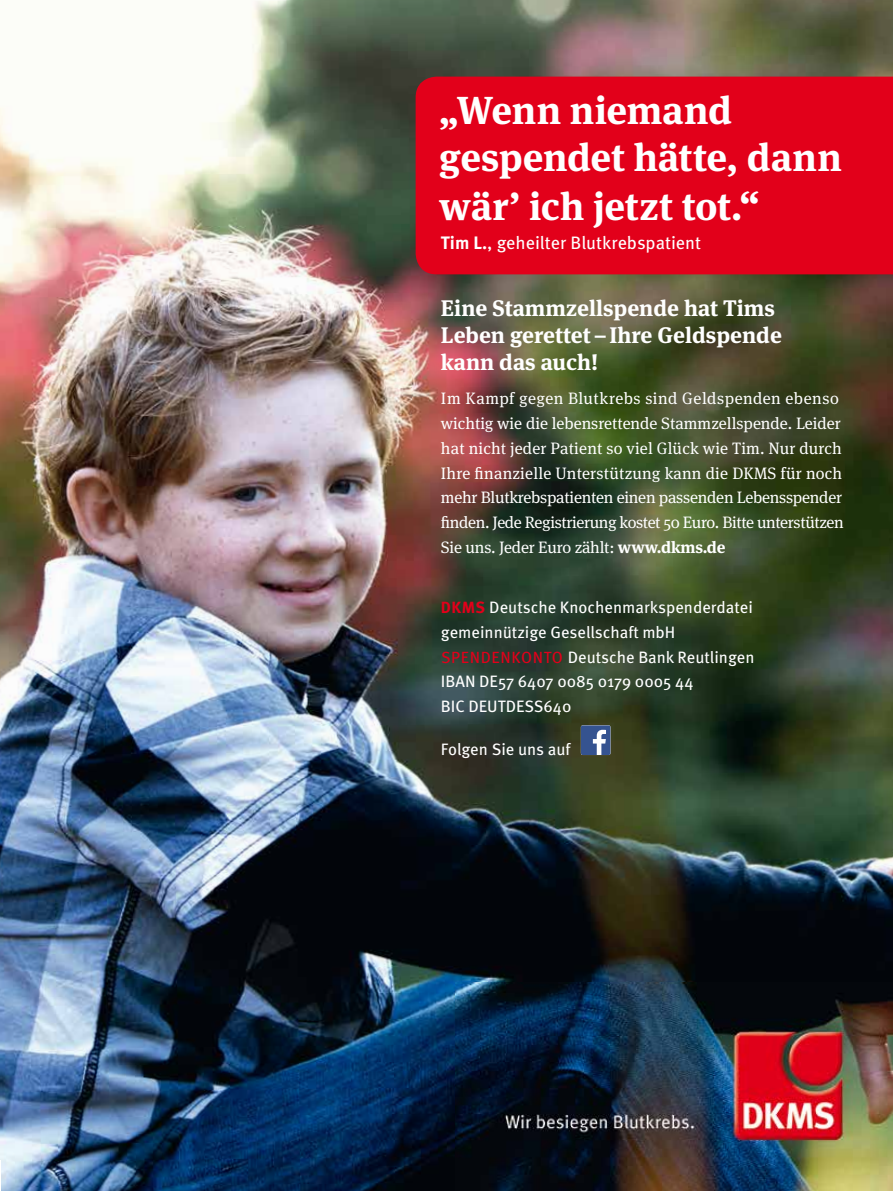
<style>
.page{position:relative;width:893px;height:1191px;background:#fff}
.page>*{position:absolute;margin:0;border:0;box-sizing:border-box;transform-origin:0 0}
.t1{font:700 39px/47.7px "Meta Serif OT";color:#fff}
.t2{font:700 22.5px/27px "Meta Serif OT";color:#fff}
.t3{font:18px "Meta OT";color:#fff}
.t4{font:16.5px "Meta Serif OT";color:#fff}
.t5{font:16.5px/24.8px "Meta OT";color:#fff}
.t6{font:16.5px "Meta Serif OT";letter-spacing:-.02em;color:#fff}
.t7{font:16.5px "Meta Serif OT";letter-spacing:.03em;color:#fff}
.s1{font-size:40.5px}
.s2{font-weight:700}
.s3{font-weight:700;font-size:16.2px;color:#e2001a}
.s4{font-size:16.2px;color:#e2001a}
</style>
<div class="page">
<img style="left:0;top:0;width:893px;height:1191px">
<img style="left:456px;top:982px;width:437px;height:209px">
<div style="left:416px;top:77px;width:477px;height:197px;background:#e2001a"></div>
<svg style="left:581px;top:725px;width:30px;height:30px"></svg>
<svg style="left:475px;top:466px;width:8px;height:12px"></svg>
<svg style="left:441px;top:516px;width:9px;height:12px"></svg>
<h1 class="t1" style="left:439px;top:87px;width:404px">„Wenn niemand gespendet hätte, dann wärʼ ich jetzt tot.<span class="s1">“</span></h1>
<p class="t3" style="left:441px;top:232px;width:262px"><span class="s2">Tim L.</span>, geheilter Blutkrebspatient</p>
<h2 class="t2" style="left:441px;top:294px;width:342px">Eine Stammzellspende hat Tims<br>Leben gerettet – Ihre Geldspende kann das auch!</h2>
<p class="t7" style="left:441px;top:388px;width:399px">Im Kampf gegen Blutkrebs sind Geldspenden ebenso</p>
<p class="t4" style="left:441px;top:413px;width:401px">wichtig wie die lebensrettende Stammzellspende. Leider</p>
<p class="t4" style="left:441px;top:438px;width:402px">hat nicht jeder Patient so viel Glück wie Tim. Nur durch</p>
<p class="t4" style="left:441px;top:462px;width:403px">Ihre nanzielle Unterstützung kann die DKMS für noch</p>
<p class="t4" style="left:441px;top:487px;width:403px">mehr Blutkrebspatienten einen passenden Lebensspender</p>
<p class="t6" style="left:450px;top:512px;width:395px">nden. Jede Registrierung kostet 50 Euro. Bitte unterstützen</p>
<p class="t4" style="left:441px;top:537px;width:286px">Sie uns. Jeder Euro zählt: <span class="s2">www.dkms.de</span></p>
<p class="t5" style="left:441px;top:595px;width:315px"><span class="s3">DKMS</span> Deutsche Knochenmarkspenderdatei gemeinnützige Gesellschaft mbH<br><span class="s4">SPENDENKONTO</span> Deutsche Bank Reutlingen<br>IBAN DE57 6407 0085 0179 0005 44<br>BIC DEUTDESS640</p>
<p class="t5" style="left:441px;top:737px;width:131px">Folgen Sie uns auf</p>
</div>
